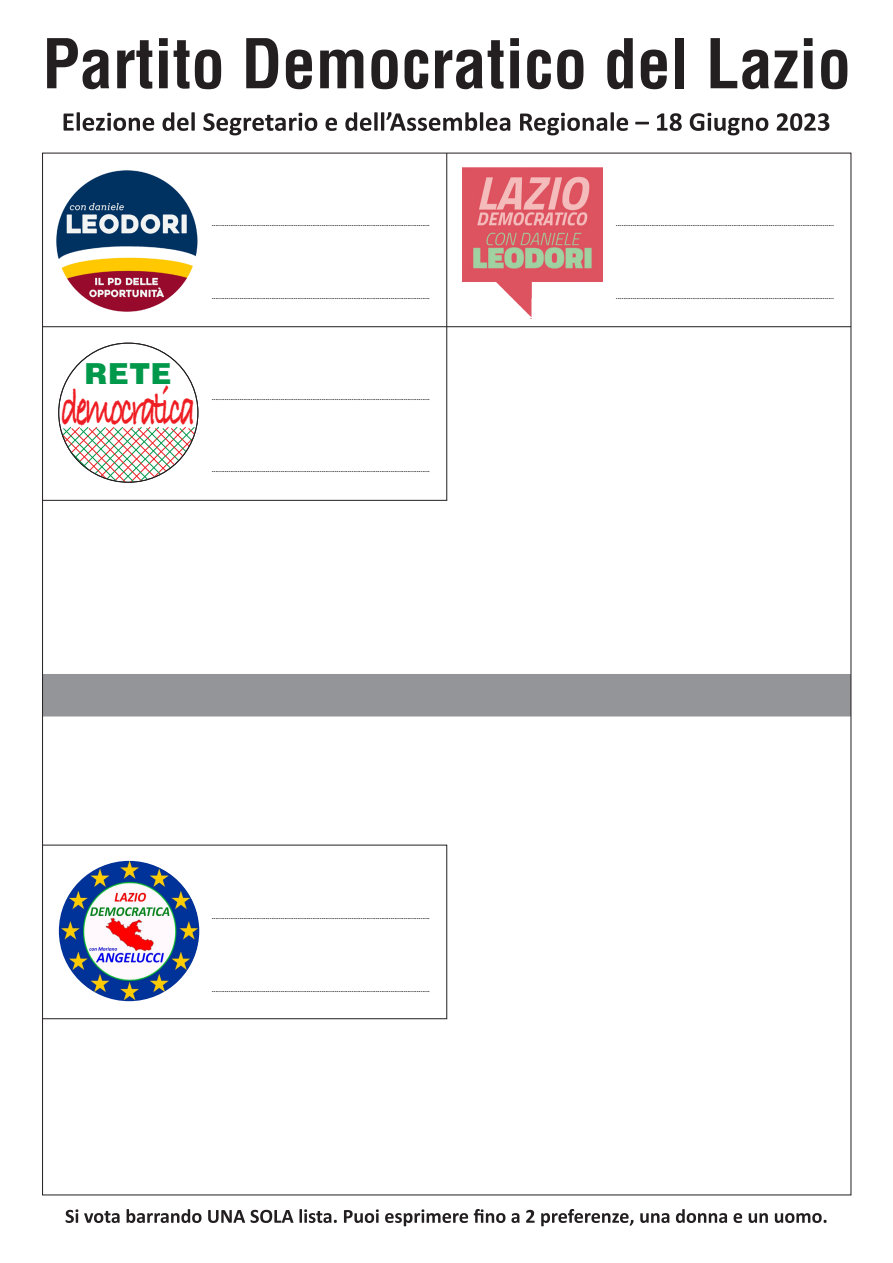
<style>
.page{position:relative;width:893px;height:1263px;background:#fff}
.page>*{position:absolute;margin:0;border:0;box-sizing:border-box;transform-origin:0 0}
.t1{font:700 condensed 66.9px "Helvetica LT";color:#231f20}
.t2{font:700 52.35px "Bradley Hand ITCTT";letter-spacing:-.095em;color:#ee1d23;scale:.6 1}
.t3{font:900 29.7px "Helvetica";color:#00984a}
.t4{font:9px "Myriad Pro";color:#231f20}
</style>
<div class="page">
<div style="left:43px;top:674px;width:807px;height:42px;background:#939598"></div>
<img style="left:56px;top:170px;width:142px;height:142px">
<svg style="left:64px;top:112px;width:90px;height:19px"></svg>
<svg style="left:162px;top:112px;width:33px;height:19px"></svg>
<svg style="left:203px;top:113px;width:114px;height:22px"></svg>
<svg style="left:325px;top:118px;width:12px;height:13px"></svg>
<svg style="left:345px;top:112px;width:165px;height:19px"></svg>
<svg style="left:520px;top:112px;width:108px;height:23px"></svg>
<svg style="left:635px;top:122px;width:14px;height:2px"></svg>
<svg style="left:657px;top:113px;width:24px;height:18px"></svg>
<svg style="left:689px;top:113px;width:79px;height:22px"></svg>
<svg style="left:776px;top:113px;width:53px;height:18px"></svg>
<svg style="left:66px;top:1209px;width:12px;height:14px"></svg>
<svg style="left:84px;top:1211px;width:35px;height:12px"></svg>
<svg style="left:127px;top:1209px;width:74px;height:14px"></svg>
<svg style="left:208px;top:1210px;width:85px;height:13px"></svg>
<svg style="left:299px;top:1209px;width:38px;height:14px"></svg>
<svg style="left:344px;top:1209px;width:35px;height:14px"></svg>
<svg style="left:385px;top:1209px;width:120px;height:17px"></svg>
<svg style="left:511px;top:1213px;width:8px;height:10px"></svg>
<svg style="left:526px;top:1210px;width:8px;height:13px"></svg>
<svg style="left:541px;top:1209px;width:92px;height:17px"></svg>
<svg style="left:640px;top:1213px;width:29px;height:10px"></svg>
<svg style="left:675px;top:1209px;width:52px;height:14px"></svg>
<svg style="left:733px;top:1213px;width:9px;height:10px"></svg>
<svg style="left:748px;top:1213px;width:19px;height:10px"></svg>
<svg style="left:774px;top:1213px;width:52px;height:10px"></svg>
<hr style="left:446px;top:153px;width:1px;height:347px;background:#231f20">
<hr style="left:43px;top:326px;width:807px;height:1px;background:#231f20">
<hr style="left:43px;top:500px;width:404px;height:1px;background:#231f20">
<svg style="left:42px;top:844px;width:405px;height:176px"></svg>
<svg style="left:58px;top:343px;width:140px;height:140px"></svg>
<img style="left:59px;top:861px;width:140px;height:140px;border-radius:70px">
<img style="left:462px;top:152px;width:140px;height:164px">
<h1 class="t1" style="left:43px;top:22px;width:809px">Partito Democratico del Lazio</h1>
<p class="t4" style="left:212px;top:218px;width:219px">.....................................................................................................................</p>
<p class="t4" style="left:212px;top:290px;width:219px">.....................................................................................................................</p>
<h3 class="t3" style="left:85px;top:355px;width:89px">RETE</h3>
<h2 class="t2" style="left:61px;top:369px;width:226px">democratica</h2>
<p class="t4" style="left:212px;top:391px;width:219px">.....................................................................................................................</p>
<p class="t4" style="left:212px;top:464px;width:219px">.....................................................................................................................</p>
<p class="t4" style="left:212px;top:911px;width:219px">.....................................................................................................................</p>
<p class="t4" style="left:212px;top:983px;width:219px">.....................................................................................................................</p>
<p class="t4" style="left:616px;top:218px;width:219px">.....................................................................................................................</p>
<p class="t4" style="left:616px;top:290px;width:219px">.....................................................................................................................</p>
</div>
